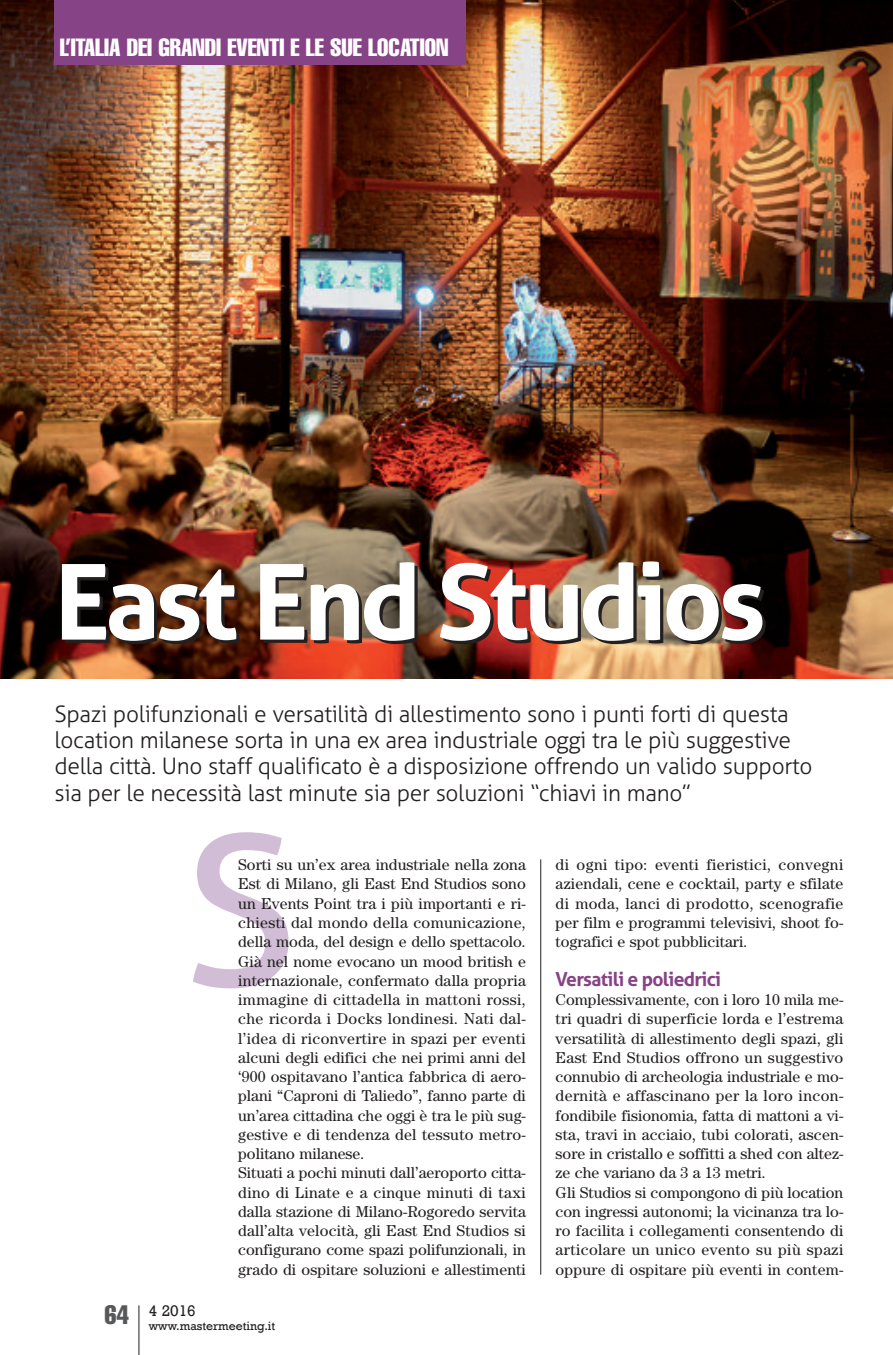
<style>
.page{position:relative;width:893px;height:1355px;background:#fff}
.page>*{position:absolute;margin:0;border:0;box-sizing:border-box;transform-origin:0 0}
.t1{font:700 105px "Aller";letter-spacing:-.05em;color:#fff}
.t2{font:extra-condensed 24.5px "Helvetica";color:#fff}
.t3{font:300 22.75px/26.2px "Aller";letter-spacing:-.015em;color:#231f20}
.t4{font:700 19.25px "Aller";letter-spacing:-.035em;color:#864385}
.t5{font:15.75px/19.2px "Century";letter-spacing:.005em;color:#231f20}
.t6{font:15.75px "Rockwell";color:#231f20}
.t7{font:12.25px "Rockwell";color:#231f20}
</style>
<div class="page">
<img style="left:0;top:0;width:893px;height:678px">
<hr style="left:540px;top:859px;width:1px;height:415px;background:#231f20">
<hr style="left:138px;top:1305px;width:1px;height:49px;background:#231f20">
<div style="left:55px;top:0;width:411px;height:64px;background:#864385"></div>
<svg style="left:193px;top:832px;width:96px;height:156px"></svg>
<h2 class="t2" style="left:60px;top:39px;width:390px">L’ITALIA DEI GRANDI EVENTI E LE SUE LOCATION</h2>
<h1 class="t1" style="left:55px;top:541px;width:713px">East End Studios</h1>
<p class="t3" style="left:55px;top:700px;width:759px">Spazi polifunzionali e versatilità di allestimento sono i punti forti di questa location milanese sorta in una ex area industriale oggi tra le più suggestive della città. Uno staff qualificato è a disposizione offrendo un valido supporto sia per le necessità last minute sia per soluzioni “chiavi in mano”</p>
<p class="t5" style="left:238px;top:856px;width:289px">Sorti su un’ex area industriale nella zona Est di Milano, gli East End Studios sono un Events Point tra i più importanti e ri&shy;chiesti dal mondo della comunicazione, della moda, del design e dello spettacolo.<br>Già nel nome evocano un mood british e internazionale, confermato dalla propria immagine di cittadella in mattoni rossi, che ricorda i Docks londinesi. Nati dal&shy;l’idea di riconvertire in spazi per eventi alcuni degli edifici che nei primi anni del ‘900 ospitavano l’antica fabbrica di aero&shy;plani “Caproni di Taliedo”, fanno parte di un’area cittadina che oggi è tra le più sug&shy;gestive e di tendenza del tessuto metro&shy;politano milanese.<br>Situati a pochi minuti dall’aeroporto citta&shy;dino di Linate e a cinque minuti di taxi dalla stazione di Milano-Rogoredo servita dall’alta velocità, gli East End Studios si configurano come spazi polifunzionali, in grado di ospitare soluzioni e allestimenti</p>
<p class="t7" style="left:105px;top:1318px;width:172px"><sup>64</sup> www.mastermeeting.it</p>
<p class="t6" style="left:149px;top:1300px;width:49px">4 2016</p>
<p class="t5" style="left:556px;top:856px;width:289px;text-align:justify">di ogni tipo: eventi fieristici, convegni aziendali, cene e cocktail, party e sfilate di moda, lanci di prodotto, scenografie per film e programmi televisivi, shoot fo&shy;tografici e spot pubblicitari.</p>
<p class="t4" style="left:556px;top:967px;width:167px">Versatili e poliedrici</p>
<p class="t5" style="left:556px;top:991px;width:289px">Complessivamente, con i loro 10 mila me&shy;tri quadri di superficie lorda e l’estrema versatilità di allestimento degli spazi, gli East End Studios offrono un suggestivo connubio di archeologia industriale e mo&shy;dernità e affascinano per la loro incon&shy;fondibile fisionomia, fatta di mattoni a vi&shy;sta, travi in acciaio, tubi colorati, ascen&shy;sore in cristallo e soffitti a shed con altez&shy;ze che variano da 3 a 13 metri.<br>Gli Studios si compongono di più location con ingressi autonomi; la vicinanza tra lo&shy;ro facilita i collegamenti consentendo di articolare un unico evento su più spazi oppure di ospitare più eventi in contem-</p>
</div>
